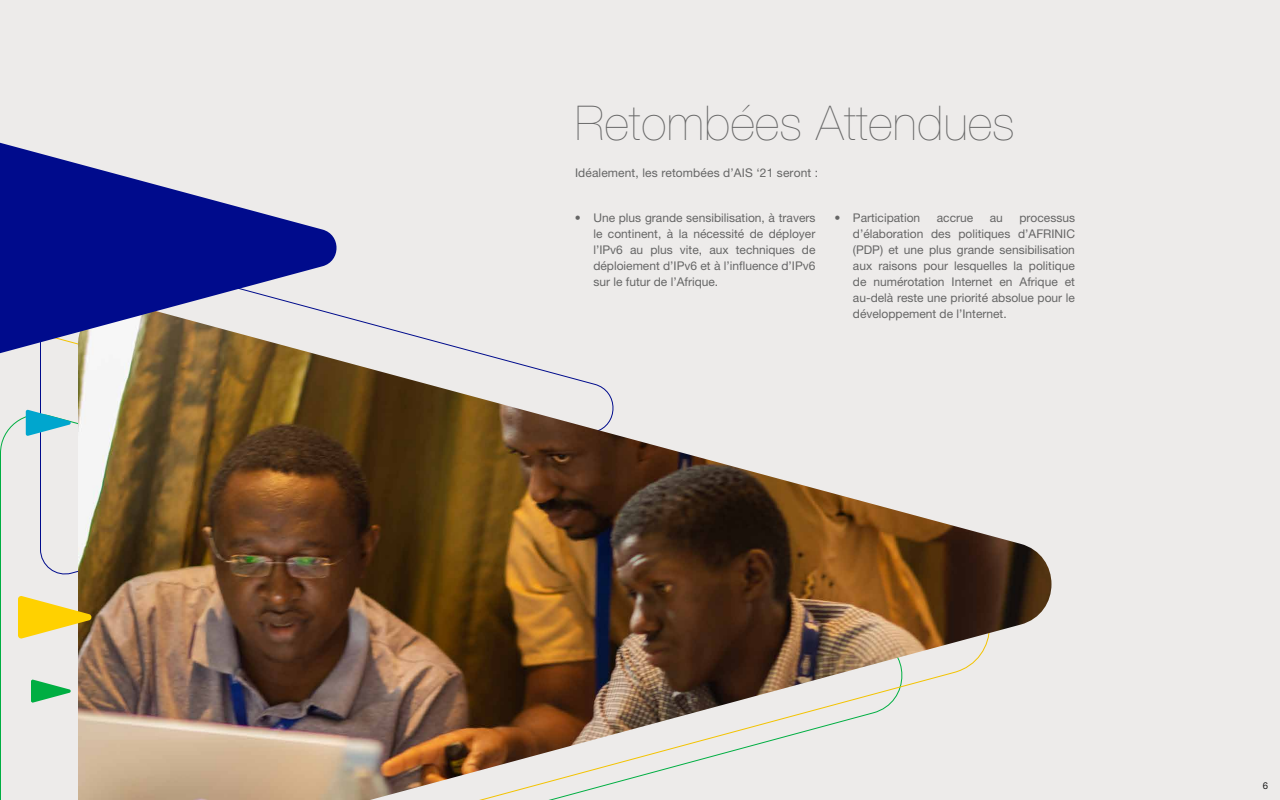
<style>
.page{position:relative;width:1280px;height:800px;background:#edebea}
.page>*{position:absolute;margin:0;border:0;box-sizing:border-box;transform-origin:0 0}
.body{font:200 48px "Helvetica Neue LT Pro";letter-spacing:.01em;color:#666}
.body-2{font:12px/16px "Helvetica Neue LT Pro";color:#666;text-align:justify}
.t1{font:9.5px "Helvetica Neue LT Pro";color:#1a1a1a}
</style>
<div class="page">
<img style="left:78px;top:315px;width:974px;height:485px">
<svg style="left:0;top:142px;width:341px;height:237px"></svg>
<svg style="left:18px;top:596px;width:74px;height:43px"></svg>
<svg style="left:31px;top:679px;width:40px;height:24px"></svg>
<svg style="left:26px;top:410px;width:45px;height:26px"></svg>
<p class="body" style="left:575px;top:96px;width:441px">Retombées Attendues</p>
<p class="body-2" style="left:575px;top:165px;width:245px">Idéalement, les retombées d’AIS ‘21 seront :</p>
<p class="body-2" style="left:593px;top:210px;width:224px;text-indent:-18px">• Une plus grande sensibilisation, à travers le continent, à la nécessité de déployer l’IPv6 au plus vite, aux techniques de déploiement d’IPv6 et à l’influence d’IPv6 sur le futur de l’Afrique.</p>
<p class="body-2" style="left:835px;top:210px;width:87px">• Participation</p>
<p class="body-2" style="left:937px;top:210px;width:38px">accrue</p>
<p class="body-2" style="left:990px;top:210px;width:15px">au</p>
<p class="body-2" style="left:853px;top:210px;width:224px;text-indent:166px">processus d’élaboration des politiques d’AFRINIC (PDP) et une plus grande sensibilisation aux raisons pour lesquelles la politique de numérotation Internet en Afrique et au-delà reste une priorité absolue pour le développement de l’Internet.</p>
<p class="t1" style="left:1263px;top:780px;width:7px">6</p>
</div>
